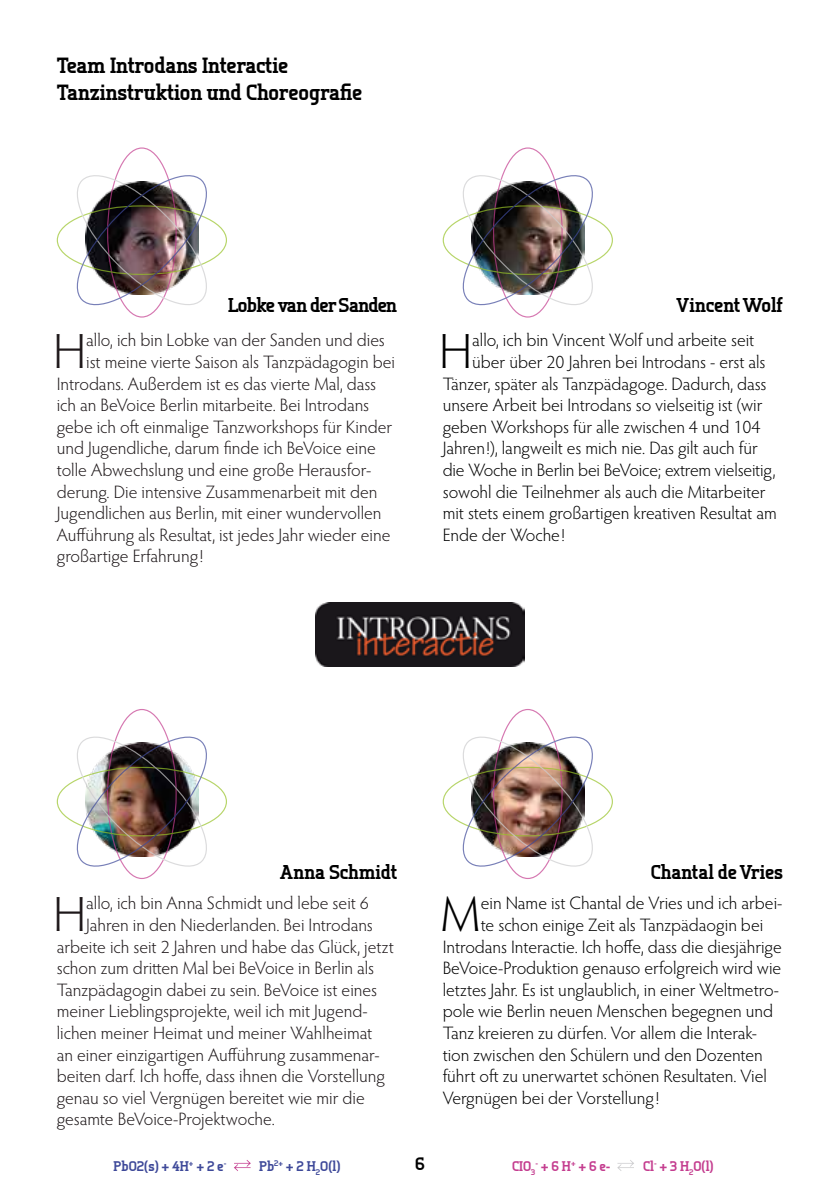
<style>
.page{position:relative;width:840px;height:1191px;background:#fff}
.page>*{position:absolute;margin:0;border:0;box-sizing:border-box;transform-origin:0 0}
.t1{font:300 49.6px "Hypatia Sans Pro";color:#1e181a}
.t2{font:300 49.6px "Hypatia Sans Pro";color:#000}
.t3{font:800 22px/26.4px "Tertre";color:#000}
.t4{font:800 20px "Tertre";color:#000}
.t5{font:800 20px "Tertre";letter-spacing:-.02em;color:#000}
.t6{font:300 18px "Hypatia Sans Pro";color:#1e181a}
.t7{font:300 18px "Hypatia Sans Pro";color:#000}
.t8{font:800 18px "Tertre";color:#000}
.t9{font:800 14px "Tertre";color:#3e4999}
.t10{font:800 14px "Tertre";color:#c43d8f}
</style>
<div class="page">
<img style="left:315px;top:602px;width:209px;height:64px">
<svg style="left:617px;top:1160px;width:17px;height:11px"></svg>
<svg style="left:234px;top:1160px;width:17px;height:11px"></svg>
<img style="left:67px;top:167px;width:149px;height:146px">
<img style="left:452px;top:167px;width:150px;height:146px">
<img style="left:67px;top:728px;width:149px;height:146px">
<img style="left:452px;top:728px;width:150px;height:146px">
<p class="t3" style="left:57px;top:52px;width:307px">Team Introdans Interactie<br>Tanzinstruktion und Choreografie</p>
<p class="t5" style="left:228px;top:292px;width:170px">Lobke van der Sanden</p>
<p class="t4" style="left:676px;top:292px;width:108px">Vincent Wolf</p>
<h1 class="t2" style="left:439px;top:319px;width:35px">H</h1>
<p class="t7" style="left:472px;top:328px;width:283px">allo, ich bin Vincent Wolf und arbeite seit</p>
<h1 class="t1" style="left:53px;top:319px;width:35px">H</h1>
<p class="t6" style="left:86px;top:328px;width:300px">allo, ich bin Lobke van der Sanden und dies</p>
<p class="t6" style="left:86px;top:350px;width:310px">ist meine vierte Saison als Tanzpädagogin bei</p>
<p class="t6" style="left:57px;top:372px;width:321px">Introdans. Außerdem ist es das vierte Mal, dass</p>
<p class="t6" style="left:57px;top:393px;width:314px">ich an BeVoice Berlin mitarbeite. Bei Introdans</p>
<p class="t6" style="left:57px;top:415px;width:337px">gebe ich oft einmalige Tanzworkshops für Kinder</p>
<p class="t6" style="left:57px;top:436px;width:320px">und Jugendliche, darum finde ich BeVoice eine</p>
<p class="t6" style="left:57px;top:458px;width:316px">tolle Abwechslung und eine große Herausfor-</p>
<p class="t6" style="left:57px;top:480px;width:322px">derung. Die intensive Zusammenarbeit mit den</p>
<p class="t6" style="left:57px;top:501px;width:326px">Jugendlichen aus Berlin, mit einer wundervollen</p>
<p class="t6" style="left:57px;top:523px;width:335px">Aufführung als Resultat, ist jedes Jahr wieder eine</p>
<p class="t6" style="left:57px;top:544px;width:148px">großartige Erfahrung!</p>
<p class="t7" style="left:472px;top:350px;width:295px">über über 20 Jahren bei Introdans - erst als</p>
<p class="t7" style="left:442px;top:372px;width:325px">Tänzer, später als Tanzpädagoge. Dadurch, dass</p>
<p class="t7" style="left:442px;top:393px;width:321px">unsere Arbeit bei Introdans so vielseitig ist (wir</p>
<p class="t7" style="left:442px;top:415px;width:319px">geben Workshops für alle zwischen 4 und 104</p>
<p class="t7" style="left:442px;top:436px;width:316px">Jahren!), langweilt es mich nie. Das gilt auch für</p>
<p class="t7" style="left:442px;top:458px;width:334px">die Woche in Berlin bei BeVoice; extrem vielseitig,</p>
<p class="t7" style="left:442px;top:480px;width:324px">sowohl die Teilnehmer als auch die Mitarbeiter</p>
<p class="t7" style="left:442px;top:501px;width:335px">mit stets einem großartigen kreativen Resultat am</p>
<p class="t7" style="left:442px;top:523px;width:124px">Ende der Woche!</p>
<p class="t4" style="left:280px;top:859px;width:119px">Anna Schmidt</p>
<p class="t4" style="left:650px;top:859px;width:134px">Chantal de Vries</p>
<h1 class="t1" style="left:53px;top:881px;width:35px">H</h1>
<p class="t6" style="left:86px;top:891px;width:284px">allo, ich bin Anna Schmidt und lebe seit 6</p>
<p class="t6" style="left:86px;top:913px;width:288px">Jahren in den Niederlanden. Bei Introdans</p>
<p class="t6" style="left:57px;top:934px;width:338px">arbeite ich seit 2 Jahren und habe das Glück, jetzt</p>
<p class="t6" style="left:57px;top:956px;width:319px">schon zum dritten Mal bei BeVoice in Berlin als</p>
<p class="t6" style="left:57px;top:977px;width:321px">Tanzpädagogin dabei zu sein. BeVoice ist eines</p>
<p class="t6" style="left:57px;top:999px;width:312px">meiner Lieblingsprojekte, weil ich mit Jugend-</p>
<p class="t6" style="left:57px;top:1021px;width:317px">lichen meiner Heimat und meiner Wahlheimat</p>
<p class="t6" style="left:57px;top:1042px;width:324px">an einer einzigartigen Aufführung zusammenar-</p>
<p class="t6" style="left:57px;top:1064px;width:329px">beiten darf. Ich hoffe, dass ihnen die Vorstellung</p>
<p class="t6" style="left:57px;top:1085px;width:309px">genau so viel Vergnügen bereitet wie mir die</p>
<p class="t6" style="left:57px;top:1107px;width:219px">gesamte BeVoice-Projektwoche.</p>
<h1 class="t2" style="left:440px;top:881px;width:41px">M</h1>
<p class="t7" style="left:480px;top:891px;width:303px">ein Name ist Chantal de Vries und ich arbei-</p>
<p class="t7" style="left:480px;top:913px;width:284px">te schon einige Zeit als Tanzpädaogin bei</p>
<p class="t7" style="left:442px;top:934px;width:340px">Introdans Interactie. Ich hoffe, dass die diesjährige</p>
<p class="t7" style="left:442px;top:956px;width:340px">BeVoice-Produktion genauso erfolgreich wird wie</p>
<p class="t7" style="left:442px;top:977px;width:338px">letztes Jahr. Es ist unglaublich, in einer Weltmetro-</p>
<p class="t7" style="left:442px;top:999px;width:332px">pole wie Berlin neuen Menschen begegnen und</p>
<p class="t7" style="left:442px;top:1021px;width:316px">Tanz kreieren zu dürfen. Vor allem die Interak-</p>
<p class="t7" style="left:442px;top:1042px;width:321px">tion zwischen den Schülern und den Dozenten</p>
<p class="t7" style="left:442px;top:1064px;width:325px">führt oft zu unerwartet schönen Resultaten. Viel</p>
<p class="t7" style="left:442px;top:1085px;width:218px">Vergnügen bei der Vorstellung!</p>
<p class="t9" style="left:114px;top:1157px;width:114px">PbO2(s) + 4H<sup>+</sup> + 2 e<sup>-</sup></p>
<p class="t9" style="left:259px;top:1157px;width:83px">Pb<sup>2+</sup> + 2 H<sub>2</sub>O(l)</p>
<p class="t8" style="left:415px;top:1152px;width:11px">6</p>
<p class="t10" style="left:512px;top:1157px;width:100px">CIO<sub>3</sub><sup>-</sup> + 6 H<sup>+</sup> + 6 e-</p>
<p class="t10" style="left:642px;top:1157px;width:72px">Cl<sup>-</sup> + 3 H<sub>2</sub>O(l)</p>
</div>
